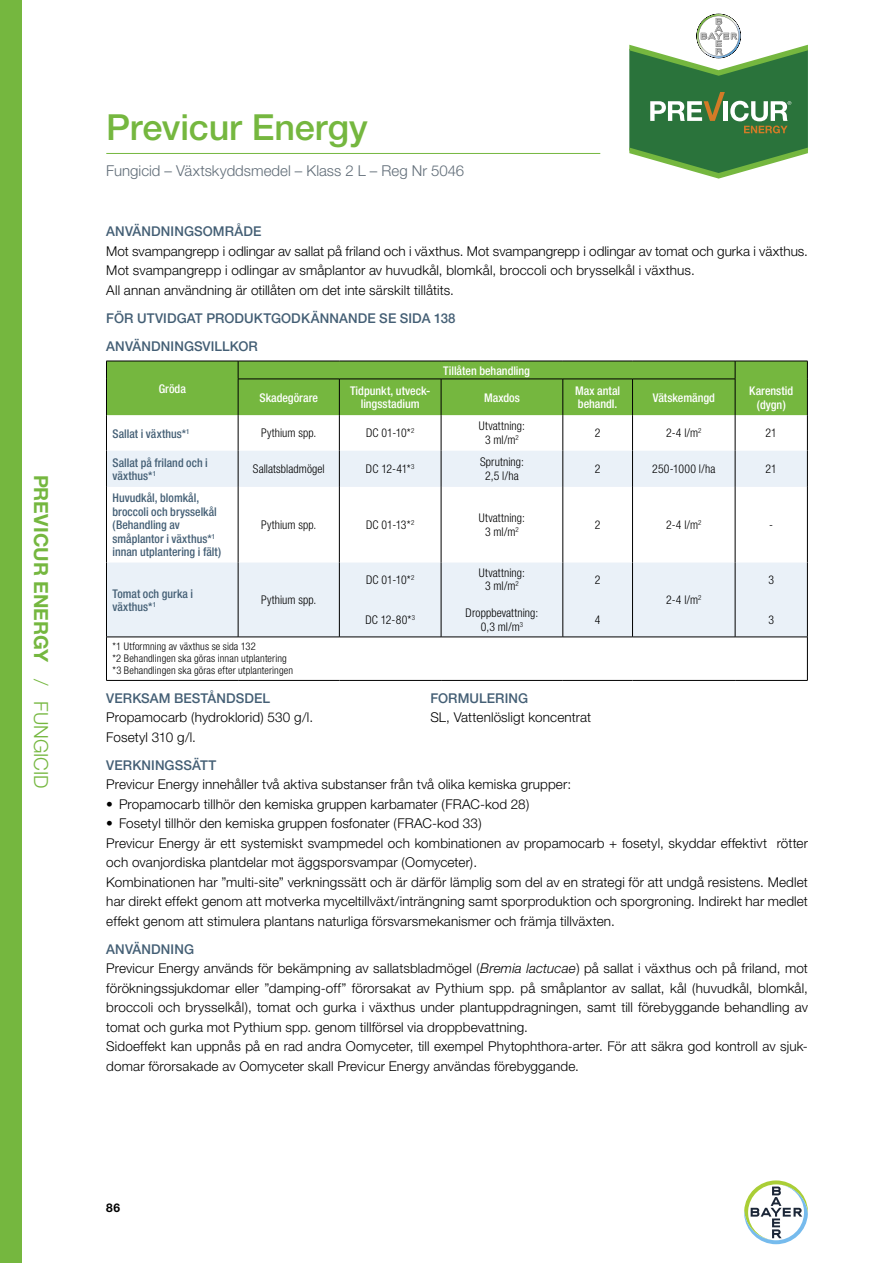
<style>
.page{position:relative;width:893px;height:1263px;background:#fff}
.page>*{position:absolute;margin:0;border:0;box-sizing:border-box;transform-origin:0 0}
.t1{font:500 36px "Helvetica Neue";letter-spacing:-.005em;color:#75b73f}
.t2{font:700 19.5px "Helvetica Neue";color:#75b73f}
.t3{font:300 15px "Helvetica Neue";color:#616d78}
.t4{font:300 13.5px/19.5px "Helvetica Neue";letter-spacing:.01em;color:#000}
.t5{font:500 13.5px/28px "Helvetica Neue";letter-spacing:.005em;color:#445f75}
.t6{font:300 condensed 12px/13.5px "Helvetica Neue LT Std";letter-spacing:.005em;color:#000;text-align:center}
.t7{font:500 condensed 12px/13.5px "Helvetica Neue";letter-spacing:.005em;color:#445f75}
.t8{font:500 condensed 12px/13.5px "Helvetica Neue";color:#fff;text-align:center}
.t9{font:700 12px "Helvetica Neue LT Std";color:#000}
.t10{font:300 condensed 10.5px/12px "Helvetica Neue LT Std";letter-spacing:.015em;color:#000}
.s1{font-weight:300}
.s2{font-weight:500;color:#445f75}
.s3{font-style:italic}
</style>
<div class="page">
<svg style="left:744px;top:1180px;width:64px;height:64px"></svg>
<hr style="left:106px;top:153px;width:494px;height:1px;background:#75b73f">
<div style="left:0;top:0;width:21px;height:1263px;background:#75b73f"></div>
<div style="left:107px;top:451px;width:700px;height:36px;background:#eaf1f8"></div>
<svg style="left:107px;top:487px;width:700px;height:193px"></svg>
<hr style="left:238px;top:415px;width:1px;height:36px;background:#000">
<hr style="left:339px;top:415px;width:1px;height:36px;background:#000">
<hr style="left:441px;top:415px;width:1px;height:36px;background:#000">
<hr style="left:563px;top:415px;width:1px;height:36px;background:#000">
<hr style="left:632px;top:415px;width:1px;height:36px;background:#000">
<hr style="left:735px;top:415px;width:1px;height:36px;background:#000">
<hr style="left:238px;top:487px;width:1px;height:75px;background:#000">
<hr style="left:339px;top:487px;width:1px;height:75px;background:#000">
<hr style="left:441px;top:487px;width:1px;height:75px;background:#000">
<hr style="left:563px;top:487px;width:1px;height:75px;background:#000">
<hr style="left:632px;top:487px;width:1px;height:75px;background:#000">
<hr style="left:735px;top:487px;width:1px;height:75px;background:#000">
<hr style="left:238px;top:562px;width:1px;height:75px;background:#000">
<hr style="left:339px;top:562px;width:1px;height:75px;background:#000">
<hr style="left:441px;top:562px;width:1px;height:75px;background:#000">
<hr style="left:563px;top:562px;width:1px;height:75px;background:#000">
<hr style="left:632px;top:562px;width:1px;height:75px;background:#000">
<hr style="left:735px;top:562px;width:1px;height:75px;background:#000">
<div style="left:106px;top:361px;width:702px;height:54px;background:#75b73f"></div>
<hr style="left:807px;top:379px;width:1px;height:36px;background:#000">
<hr style="left:106px;top:415px;width:1px;height:36px;background:#000">
<hr style="left:807px;top:415px;width:1px;height:36px;background:#000">
<hr style="left:106px;top:487px;width:1px;height:75px;background:#000">
<hr style="left:807px;top:487px;width:1px;height:75px;background:#000">
<hr style="left:106px;top:562px;width:1px;height:75px;background:#000">
<hr style="left:807px;top:562px;width:1px;height:75px;background:#000">
<hr style="left:106px;top:637px;width:1px;height:43px;background:#000">
<hr style="left:807px;top:637px;width:1px;height:43px;background:#000">
<hr style="left:106px;top:451px;width:1px;height:36px;background:#000">
<hr style="left:238px;top:451px;width:1px;height:36px;background:#000">
<hr style="left:339px;top:451px;width:1px;height:36px;background:#000">
<hr style="left:441px;top:451px;width:1px;height:36px;background:#000">
<hr style="left:563px;top:451px;width:1px;height:36px;background:#000">
<hr style="left:632px;top:451px;width:1px;height:36px;background:#000">
<hr style="left:735px;top:451px;width:1px;height:36px;background:#000">
<hr style="left:807px;top:451px;width:1px;height:36px;background:#000">
<hr style="left:106px;top:637px;width:132px;height:1px;background:#000">
<hr style="left:238px;top:637px;width:101px;height:1px;background:#000">
<hr style="left:339px;top:637px;width:102px;height:1px;background:#000">
<hr style="left:441px;top:637px;width:122px;height:1px;background:#000">
<hr style="left:563px;top:637px;width:69px;height:1px;background:#000">
<hr style="left:632px;top:637px;width:103px;height:1px;background:#000">
<hr style="left:735px;top:637px;width:73px;height:1px;background:#000">
<hr style="left:106px;top:680px;width:132px;height:1px;background:#000">
<hr style="left:238px;top:680px;width:101px;height:1px;background:#000">
<hr style="left:339px;top:680px;width:102px;height:1px;background:#000">
<hr style="left:441px;top:680px;width:122px;height:1px;background:#000">
<hr style="left:563px;top:680px;width:69px;height:1px;background:#000">
<hr style="left:632px;top:680px;width:103px;height:1px;background:#000">
<hr style="left:735px;top:680px;width:73px;height:1px;background:#000">
<svg style="left:629px;top:13px;width:179px;height:166px"></svg>
<h2 class="t2" style="left:53px;top:474px;width:315px;rotate:90deg">PREVICUR ENERGY <span class="s1">/ FUNGICID</span></h2>
<h1 class="t1" style="left:106px;top:105px;width:263px">Previcur Energy</h1>
<p class="t3" style="left:106px;top:162px;width:359px">Fungicid – Växtskyddsmedel – Klass 2 L – Reg Nr 5046</p>
<p class="t5" style="left:106px;top:217px;width:157px">ANVÄNDNINGSOMRÅDE</p>
<p class="t4" style="left:106px;top:241px;width:703px">Mot svampangrepp i odlingar av sallat på friland och i växthus. Mot svampangrepp i odlingar av tomat och gurka i växthus.<br>Mot svampangrepp i odlingar av småplantor av huvudkål, blomkål, broccoli och brysselkål i växthus.<br>All annan användning är otillåten om det inte särskilt tillåtits.</p>
<p class="t5" style="left:106px;top:304px;width:351px">FÖR UTVIDGAT PRODUKTGODKÄNNANDE SE SIDA 138<br>ANVÄNDNINGSVILLKOR</p>
<p class="t8" style="left:159px;top:382px;width:29px">Gröda</p>
<p class="t8" style="left:443px;top:363px;width:88px">Tillåten behandling</p>
<p class="t8" style="left:259px;top:391px;width:60px">Skadegörare</p>
<p class="t8" style="left:350px;top:384px;width:82px">Tidpunkt, utveck&shy;lingsstadium</p>
<p class="t8" style="left:484px;top:391px;width:37px">Maxdos</p>
<p class="t8" style="left:575px;top:384px;width:47px;text-align:left">Max antal behandl.</p>
<p class="t8" style="left:653px;top:391px;width:64px">Vätskemängd</p>
<p class="t8" style="left:749px;top:384px;width:45px">Karenstid (dygn)</p>
<p class="t7" style="left:112px;top:426px;width:78px">Sallat i växthus*<sup>1</sup></p>
<p class="t6" style="left:261px;top:426px;width:57px">Pythium spp.</p>
<p class="t6" style="left:366px;top:426px;width:50px">DC 01-10*<sup>2</sup></p>
<p class="t6" style="left:479px;top:419px;width:47px">Utvattning:<br>3 ml/m<sup>2</sup></p>
<p class="t6" style="left:595px;top:426px;width:7px">2</p>
<p class="t6" style="left:666px;top:426px;width:37px">2-4 l/m<sup>2</sup></p>
<p class="t6" style="left:766px;top:426px;width:13px">21</p>
<p class="t7" style="left:112px;top:456px;width:97px">Sallat på friland och i växthus*<sup>1</sup></p>
<p class="t6" style="left:253px;top:462px;width:74px">Sallatsbladmögel</p>
<p class="t6" style="left:366px;top:462px;width:50px">DC 12-41*<sup>3</sup></p>
<p class="t6" style="left:480px;top:455px;width:45px">Sprutning:<br>2,5 l/ha</p>
<p class="t6" style="left:595px;top:462px;width:7px">2</p>
<p class="t6" style="left:652px;top:462px;width:65px">250-1000 l/ha</p>
<p class="t6" style="left:765px;top:462px;width:13px">21</p>
<p class="t7" style="left:112px;top:491px;width:110px">Huvudkål, blomkål, broccoli och brysselkål (Behandling av småplantor i växthus*<sup>1 </sup>innan utplantering i fält)</p>
<p class="t6" style="left:261px;top:518px;width:57px">Pythium spp.</p>
<p class="t6" style="left:366px;top:518px;width:50px">DC 01-13*<sup>2</sup></p>
<p class="t6" style="left:479px;top:511px;width:47px">Utvattning:<br>3 ml/m<sup>2</sup></p>
<p class="t6" style="left:595px;top:518px;width:7px">2</p>
<p class="t6" style="left:666px;top:518px;width:37px">2-4 l/m<sup>2</sup></p>
<p class="t6" style="left:769px;top:518px;width:5px">-</p>
<p class="t7" style="left:112px;top:586px;width:82px">Tomat och gurka i växthus*<sup>1</sup></p>
<p class="t6" style="left:261px;top:593px;width:57px">Pythium spp.</p>
<p class="t6" style="left:366px;top:573px;width:50px">DC 01-10*<sup>2</sup></p>
<p class="t6" style="left:365px;top:613px;width:51px">DC 12-80*<sup>3</sup></p>
<p class="t6" style="left:479px;top:566px;width:47px">Utvattning:<br>3 ml/m<sup>2</sup></p>
<p class="t6" style="left:466px;top:606px;width:74px">Droppbevattning:<br>0,3 ml/m<sup>3</sup></p>
<p class="t6" style="left:595px;top:572px;width:7px">2</p>
<p class="t6" style="left:595px;top:613px;width:7px">4</p>
<p class="t6" style="left:666px;top:593px;width:37px">2-4 l/m<sup>2</sup></p>
<p class="t6" style="left:768px;top:572px;width:7px">3</p>
<p class="t6" style="left:768px;top:613px;width:7px">3</p>
<p class="t10" style="left:112px;top:641px;width:182px">*1 Utformning av växthus se sida 132<br>*2 Behandlingen ska göras innan utplantering *3 Behandlingen ska göras efter utplanteringen</p>
<p class="t5" style="left:106px;top:684px;width:165px">VERKSAM BESTÅNDSDEL</p>
<p class="t5" style="left:430px;top:684px;width:99px">FORMULERING</p>
<p class="t4" style="left:106px;top:707px;width:208px">Propamocarb (hydroklorid) 530 g/l.</p>
<p class="t4" style="left:430px;top:707px;width:162px">SL, Vattenlösligt koncentrat</p>
<p class="t4" style="left:106px;top:727px;width:91px">Fosetyl 310 g/l.</p>
<p class="t5" style="left:106px;top:751px;width:111px">VERKNINGSSÄTT</p>
<p class="t4" style="left:106px;top:774px;width:466px">Previcur Energy innehåller två aktiva substanser från två olika kemiska grupper:</p>
<p class="t4" style="left:106px;top:794px;width:425px">• Propamocarb tillhör den kemiska gruppen karbamater (FRAC-kod 28)</p>
<p class="t4" style="left:106px;top:813px;width:703px">• Fosetyl tillhör den kemiska gruppen fosfonater (FRAC-kod 33)<br>Previcur Energy är ett systemiskt svampmedel och kombinationen av propamocarb + fosetyl, skyddar effektivt rötter och ovanjordiska plantdelar mot äggsporsvampar (Oomyceter).<br>Kombinationen har ”multi-site” verkningssätt och är därför lämplig som del av en strategi för att undgå resistens. Medlet har direkt effekt genom att motverka myceltillväxt/inträngning samt sporproduktion och sporgroning. Indirekt har medlet effekt genom att stimulera plantans naturliga försvarsmekanismer och främja tillväxten.</p>
<p class="t4" style="left:106px;top:939px;width:703px"><span class="s2">ANVÄNDNING<br></span>Previcur Energy används för bekämpning av sallatsbladmögel (<span class="s3">Bremia lactucae</span>) på sallat i växthus och på friland, mot förökningssjukdomar eller ”damping-off” förorsakat av Pythium spp. på småplantor av sallat, kål (huvudkål, blomkål, broccoli och brysselkål), tomat och gurka i växthus under plantuppdragningen, samt till förebyggande behandling av tomat och gurka mot Pythium spp. genom tillförsel via droppbevattning.<br>Sidoeffekt kan uppnås på en rad andra Oomyceter, till exempel Phytophthora-arter. För att säkra god kontroll av sjuk&shy;domar förorsakade av Oomyceter skall Previcur Energy användas förebyggande.</p>
<p class="t9" style="left:106px;top:1200px;width:15px">86</p>
</div>
